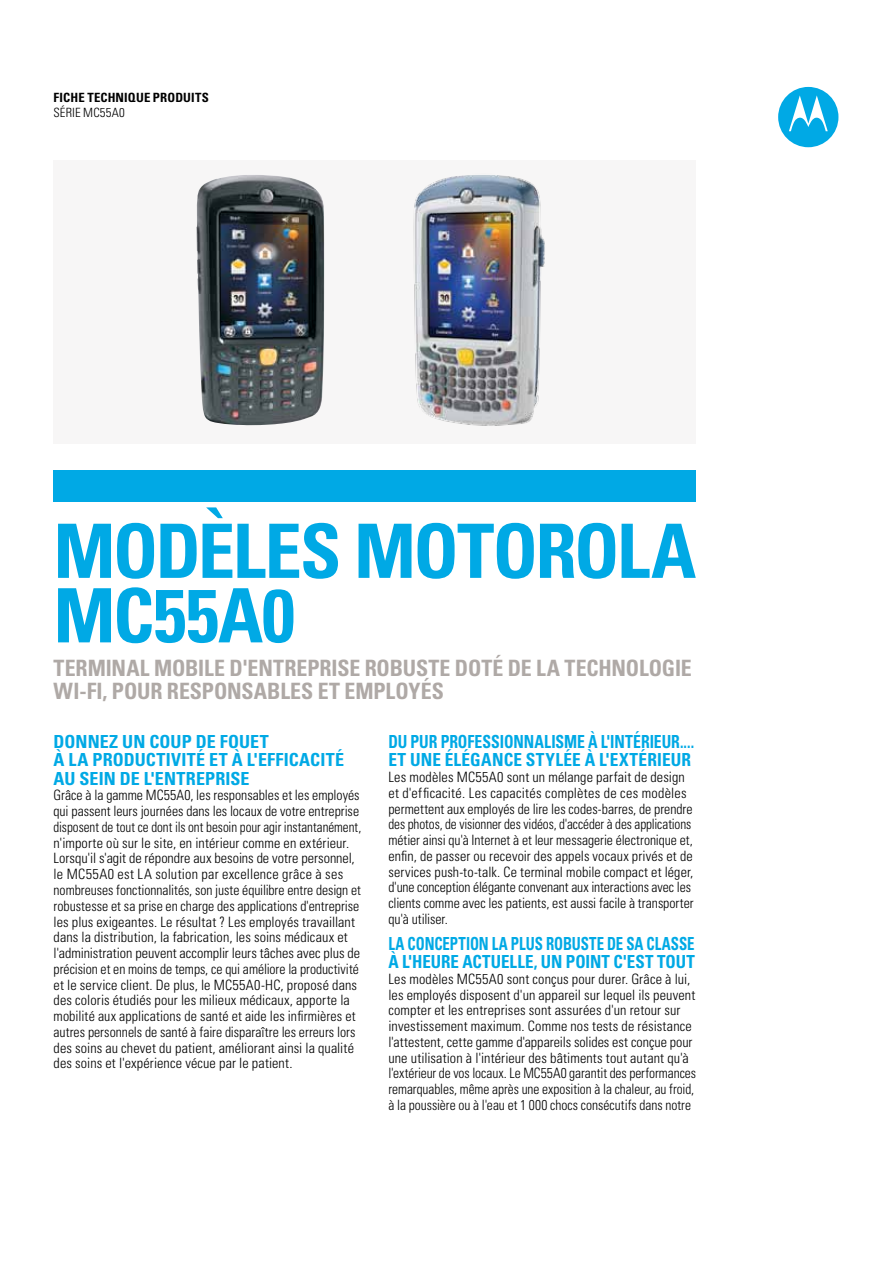
<style>
.page{position:relative;width:893px;height:1263px;background:#fff}
.page>*{position:absolute;margin:0;border:0;box-sizing:border-box;transform-origin:0 0}
.t1{font:700 condensed 75px "Univers";letter-spacing:-.015em;color:#00a9e5}
.t2{font:700 condensed 22.5px "Univers";letter-spacing:.01em;color:#afa9a6}
.t3{font:700 condensed 18px "Univers";letter-spacing:.015em;color:#00a9e5}
.t4{font:700 condensed 18px "Univers";letter-spacing:.015em;color:#00a9e5;scale:.87 1}
.t5{font:700 condensed 18px "Univers";letter-spacing:.015em;color:#00a9e5;scale:.82 1}
.t6{font:700 condensed 18px "Univers";letter-spacing:.015em;color:#00a9e5;scale:.94 1}
.t7{font:700 condensed 18px "Univers";letter-spacing:.015em;color:#00a9e5;scale:.96 1}
.t8{font:300 condensed 14.25px/15.8px "Univers";letter-spacing:.005em;color:#000}
.t9{font:700 condensed 12.75px "Univers";letter-spacing:.01em;color:#000}
.t10{font:300 condensed 12.75px "Univers";letter-spacing:.015em;color:#000}
</style>
<div class="page">
<div style="left:778px;top:87px;width:60px;height:60px;background:#00a9e5;border-radius:50%"></div>
<svg style="left:789px;top:95px;width:39px;height:36px"></svg>
<div style="left:54px;top:470px;width:642px;height:31px;background:#00a9e5"></div>
<div style="left:54px;top:160px;width:642px;height:283px;background:#f7f6f6"></div>
<img style="left:196px;top:175px;width:128px;height:251px">
<img style="left:413px;top:175px;width:132px;height:251px">
<p class="t9" style="left:54px;top:90px;width:157px">FICHE TECHNIQUE PRODUITS</p>
<p class="t10" style="left:54px;top:105px;width:73px">Série MC55A0</p>
<h1 class="t1" style="left:198px;top:505px;width:201px">ÈLES MOTORO</h1>
<h1 class="t1" style="left:54px;top:505px;width:48px">MOD</h1>
<h1 class="t1" style="left:617px;top:505px;width:81px">LA</h1>
<h1 class="t1" style="left:54px;top:570px;width:243px">MC55A0</h1>
<h2 class="t2" style="left:54px;top:654px;width:207px">TERMINAL MOBILE D'ENTREPRISE</h2>
<h2 class="t2" style="left:365px;top:654px;width:51px">ROBUSTE</h2>
<h2 class="t2" style="left:455px;top:654px;width:123px">DOTÉ DE LA TECHNO</h2>
<h2 class="t2" style="left:639px;top:654px;width:45px">LOGIE</h2>
<h2 class="t2" style="left:54px;top:677px;width:72px">WI-FI, POUR</h2>
<h2 class="t2" style="left:167px;top:677px;width:14px">RESPONS</h2>
<h2 class="t2" style="left:254px;top:677px;width:189px">ABLES ET EMPLOYÉS</h2>
<p class="t3" style="left:54px;top:730px;width:23px">DONNE</p>
<p class="t3" style="left:109px;top:730px;width:52px">Z UN COUP</p>
<p class="t3" style="left:196px;top:730px;width:35px">DE FOUET</p>
<p class="t3" style="left:54px;top:749px;width:45px">ÀLA PRODUCTI</p>
<p class="t3" style="left:171px;top:749px;width:96px">VITÉ ET À L'EFFIC</p>
<p class="t3" style="left:299px;top:749px;width:46px">ACITÉ</p>
<p class="t3" style="left:54px;top:767px;width:36px">AU SEIN</p>
<p class="t3" style="left:120px;top:767px;width:46px">DE L'ENTREPRISE</p>
<p class="t8" style="left:54px;top:787px;width:309px">Grâce à la gamme MC55A0, les responsables et les employés qui passent leurs journées dans les locaux de votre entreprise disposent de tout ce dont ils ont besoin pour agir instantanément, n'importe où sur le site, en intérieur comme en extérieur.<br>Lorsqu'il s'agit de répondre aux besoins de votre personnel, le MC55A0 est LA solution par excellence grâce à ses nombreuses fonctionnalités, son juste équilibre entre design et robustesse et sa prise en charge des applications d'entreprise les plus exigeantes. Le résultat ? Les employés travaillant dans la distribution, la fabrication, les soins médicaux et l'administration peuvent accomplir leurs tâches avec plus de précision et en moins de temps, ce qui améliore la productivité et le service client. De plus, le MC55A0-HC, proposé dans des coloris étudiés pour les milieux médicaux, apporte la mobilité aux applications de santé et aide les infirmières et autres personnels de santé à faire disparaître les erreurs lors des soins au chevet du patient, améliorant ainsi la qualité des soins et l'expérience vécue par le patient.</p>
<p class="t4" style="left:388px;top:730px;width:71px">DUPUR PROFESSIONN</p>
<p class="t4" style="left:534px;top:730px;width:133px">ALISME À L'INTÉRIEUR</p>
<p class="t4" style="left:680px;top:730px;width:18px">....</p>
<p class="t7" style="left:388px;top:749px;width:34px">ET UNE</p>
<p class="t7" style="left:445px;top:749px;width:61px">ÉLÉGANCE</p>
<p class="t7" style="left:526px;top:749px;width:137px">STYLÉE À L'EXTÉRIEUR</p>
<p class="t8" style="left:388px;top:769px;width:307px">Les modèles MC55A0 sont un mélange parfait de design et d'efficacité. Les capacités complètes de ces modèles permettent aux employés de lire les codes-barres, de prendre des photos, de visionner des vidéos, d'accéder à des applications métier ainsi qu'à Internet à et leur messagerie électronique et, enfin, de passer ou recevoir des appels vocaux privés et de services push-to-talk. Ce terminal mobile compact et léger, d'une conception élégante convenant aux interactions avec les clients comme avec les patients, est aussi facile à transporter qu'à utiliser.</p>
<p class="t5" style="left:388px;top:932px;width:35px">LA CONCEPTION</p>
<p class="t5" style="left:492px;top:932px;width:109px">LA PLUS ROBUSTE</p>
<p class="t5" style="left:607px;top:932px;width:89px">DESA CLASSE</p>
<p class="t6" style="left:388px;top:951px;width:36px">À L'HEURE</p>
<p class="t6" style="left:462px;top:951px;width:22px">ACTUE</p>
<p class="t6" style="left:510px;top:951px;width:44px">LLE, UNPOINT</p>
<p class="t6" style="left:613px;top:951px;width:58px">C'EST TOUT</p>
<p class="t8" style="left:388px;top:971px;width:309px">Les modèles MC55A0 sont conçus pour durer. Grâce à lui, les employés disposent d'un appareil sur lequel ils peuvent compter et les entreprises sont assurées d'un retour sur investissement maximum. Comme nos tests de résistance l'attestent, cette gamme d'appareils solides est conçue pour une utilisation à l'intérieur des bâtiments tout autant qu'à l'extérieur de vos locaux. Le MC55A0 garantit des performances remarquables, même après une exposition à la chaleur, au froid, à la poussière ou à l'eau et 1 000 chocs consécutifs dans notre</p>
</div>
